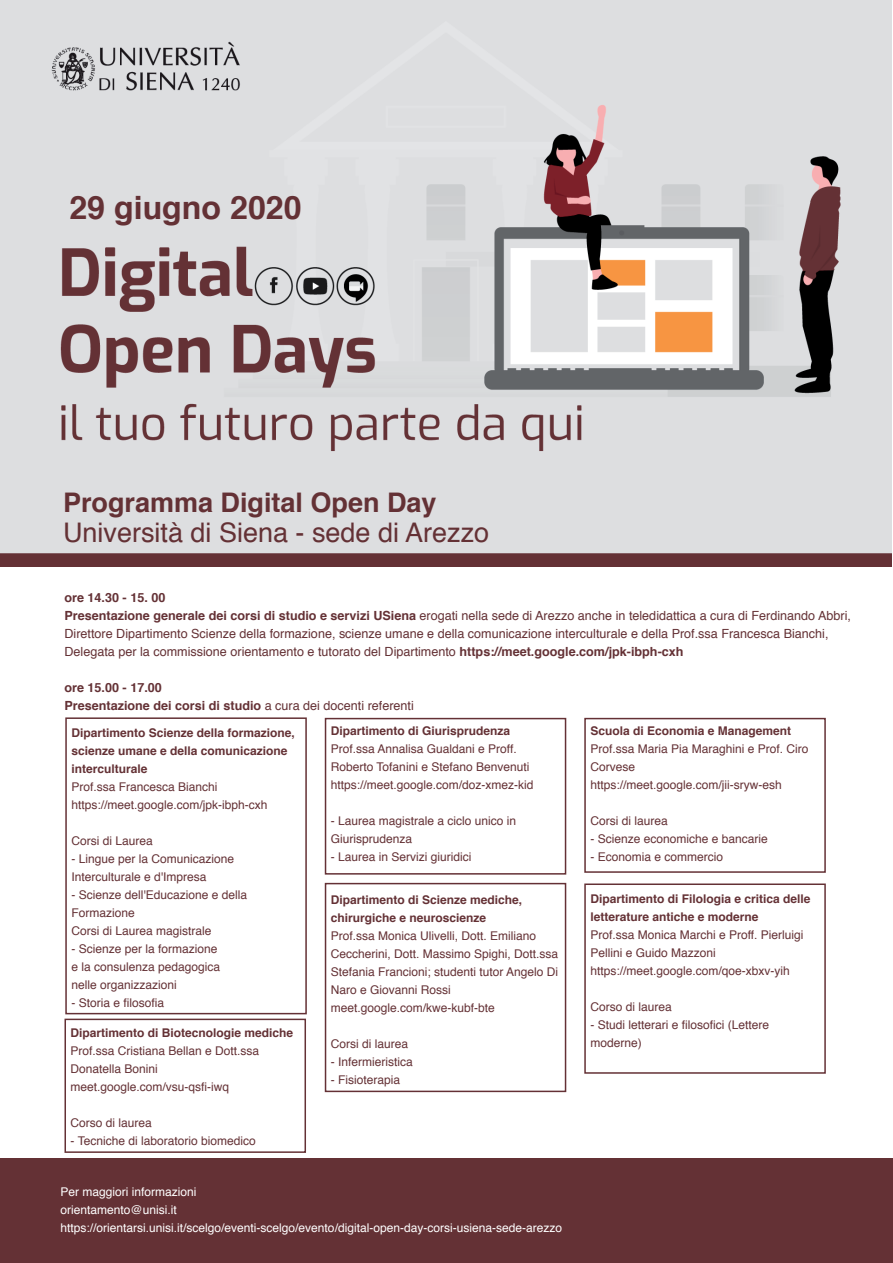
<style>
.page{position:relative;width:893px;height:1263px;background:#fff}
.page>*{position:absolute;margin:0;border:0;box-sizing:border-box;transform-origin:0 0}
.t1{font:700 32.1px "Helvetica";color:#643135}
.t2{font:27px "Helvetica";color:#643135}
.t3{font:700 27px "Helvetica";color:#643135}
.t4{font:12.6px/18px "Helvetica";color:#643135}
.t5{font:700 12.6px/18px "Helvetica";color:#643135}
.t6{font:12px/18px "Helvetica";color:#643135}
.t7{font:700 12px/18px "Helvetica";color:#643135}
.t8{font:12px/18px "Helvetica";color:#fff}
.s1{font-weight:700}
.s2{font-weight:400}
</style>
<div class="page">
<div style="left:0;top:1158px;width:893px;height:105px;background:#643135"></div>
<img style="left:0;top:0;width:891px;height:566px">
<div style="left:590px;top:28px;width:292px;height:71px;background:#dddee0"></div>
<div style="left:65px;top:717px;width:242px;height:297px;border:2px solid #643135"></div>
<div style="left:64px;top:1019px;width:242px;height:134px;border:2px solid #643135"></div>
<div style="left:584px;top:718px;width:242px;height:155px;border:2px solid #643135"></div>
<div style="left:325px;top:883px;width:241px;height:209px;border:2px solid #643135"></div>
<div style="left:584px;top:883px;width:242px;height:191px;border:2px solid #643135"></div>
<div style="left:325px;top:718px;width:241px;height:156px;border:2px solid #643135"></div>
<h1 class="t1" style="left:69px;top:182px;width:234px">29 giugno 2020</h1>
<h2 class="t3" style="left:63px;top:480px;width:375px">Programma Digital Open Day</h2>
<h2 class="t2" style="left:63px;top:511px;width:428px">Università di Siena - sede di Arezzo</h2>
<p class="t4" style="left:64px;top:588px;width:788px"><span class="s1">ore 14.30 - 15. 00<br>Presentazione generale dei corsi di studio e servizi USiena</span> erogati nella sede di Arezzo anche in teledidattica a cura di Ferdinando Abbri, Direttore Dipartimento Scienze della formazione, scienze umane e della comunicazione interculturale e della Prof.ssa Francesca Bianchi, Delegata per la commissione orientamento e tutorato del Dipartimento <span class="s1">https://meet.google.com/jpk-ibph-cxh</span></p>
<p class="t5" style="left:64px;top:678px;width:351px">ore 15.00 - 17.00<br>Presentazione dei corsi di studio <span class="s2">a cura dei docenti referenti</span></p>
<p class="t7" style="left:71px;top:723px;width:225px">Dipartimento Scienze della formazione, scienze umane e della comunicazione interculturale</p>
<p class="t6" style="left:71px;top:778px;width:198px">Prof.ssa Francesca Bianchi https://meet.google.com/jpk-ibph-cxh</p>
<p class="t6" style="left:71px;top:832px;width:83px">Corsi di Laurea</p>
<p class="t6" style="left:71px;top:850px;width:164px">- Lingue per la Comunicazione<br>Interculturale e d'Impresa</p>
<p class="t6" style="left:71px;top:886px;width:177px">- Scienze dell'Educazione e della<br>Formazione<br>Corsi di Laurea magistrale</p>
<p class="t6" style="left:71px;top:940px;width:150px">- Scienze per la formazione e la consulenza pedagogica nelle organizzazioni</p>
<p class="t6" style="left:71px;top:994px;width:94px">- Storia e filosofia</p>
<p class="t7" style="left:71px;top:1023px;width:224px">Dipartimento di Biotecnologie mediche</p>
<p class="t6" style="left:71px;top:1042px;width:190px">Prof.ssa Cristiana Bellan e Dott.ssa<br>Donatella Bonini meet.google.com/vsu-qsfi-iwq</p>
<p class="t6" style="left:71px;top:1114px;width:83px">Corso di laurea</p>
<p class="t6" style="left:71px;top:1132px;width:187px">- Tecniche di laboratorio biomedico</p>
<p class="t7" style="left:331px;top:722px;width:181px">Dipartimento di Giurisprudenza</p>
<p class="t6" style="left:331px;top:740px;width:204px">Prof.ssa Annalisa Gualdani e Proff.<br>Roberto Tofanini e Stefano Benvenuti https://meet.google.com/doz-xmez-kid</p>
<p class="t6" style="left:331px;top:812px;width:187px">- Laurea magistrale a ciclo unico in<br>Giurisprudenza</p>
<p class="t6" style="left:331px;top:848px;width:142px">- Laurea in Servizi giuridici</p>
<p class="t7" style="left:331px;top:891px;width:193px">Dipartimento di Scienze mediche, chirurgiche e neuroscienze</p>
<p class="t6" style="left:331px;top:927px;width:229px">Prof.ssa Monica Ulivelli, Dott. Emiliano Ceccherini, Dott. Massimo Spighi, Dott.ssa Stefania Francioni; studenti tutor Angelo Di Naro e Giovanni Rossi meet.google.com/kwe-kubf-bte</p>
<p class="t6" style="left:331px;top:1035px;width:79px">Corsi di laurea</p>
<p class="t6" style="left:331px;top:1053px;width:84px">- Infermieristica</p>
<p class="t6" style="left:331px;top:1071px;width:71px">- Fisioterapia</p>
<p class="t8" style="left:61px;top:1183px;width:503px">Per maggiori informazioni<br>orientamento@unisi.it https://orientarsi.unisi.it/scelgo/eventi-scelgo/evento/digital-open-day-corsi-usiena-sede-arezzo</p>
<p class="t7" style="left:590px;top:722px;width:202px">Scuola di Economia e Management</p>
<p class="t6" style="left:590px;top:740px;width:220px">Prof.ssa Maria Pia Maraghini e Prof. Ciro<br>Corvese https://meet.google.com/jii-sryw-esh</p>
<p class="t6" style="left:590px;top:812px;width:79px">Corsi di laurea</p>
<p class="t6" style="left:590px;top:830px;width:179px">- Scienze economiche e bancarie</p>
<p class="t6" style="left:590px;top:848px;width:134px">- Economia e commercio</p>
<p class="t7" style="left:590px;top:890px;width:222px">Dipartimento di Filologia e critica delle letterature antiche e moderne</p>
<p class="t6" style="left:590px;top:926px;width:215px">Prof.ssa Monica Marchi e Proff. Pierluigi<br>Pellini e Guido Mazzoni https://meet.google.com/qoe-xbxv-yih</p>
<p class="t6" style="left:590px;top:998px;width:83px">Corso di laurea</p>
<p class="t6" style="left:590px;top:1016px;width:180px">- Studi letterari e filosofici (Lettere moderne)</p>
</div>
